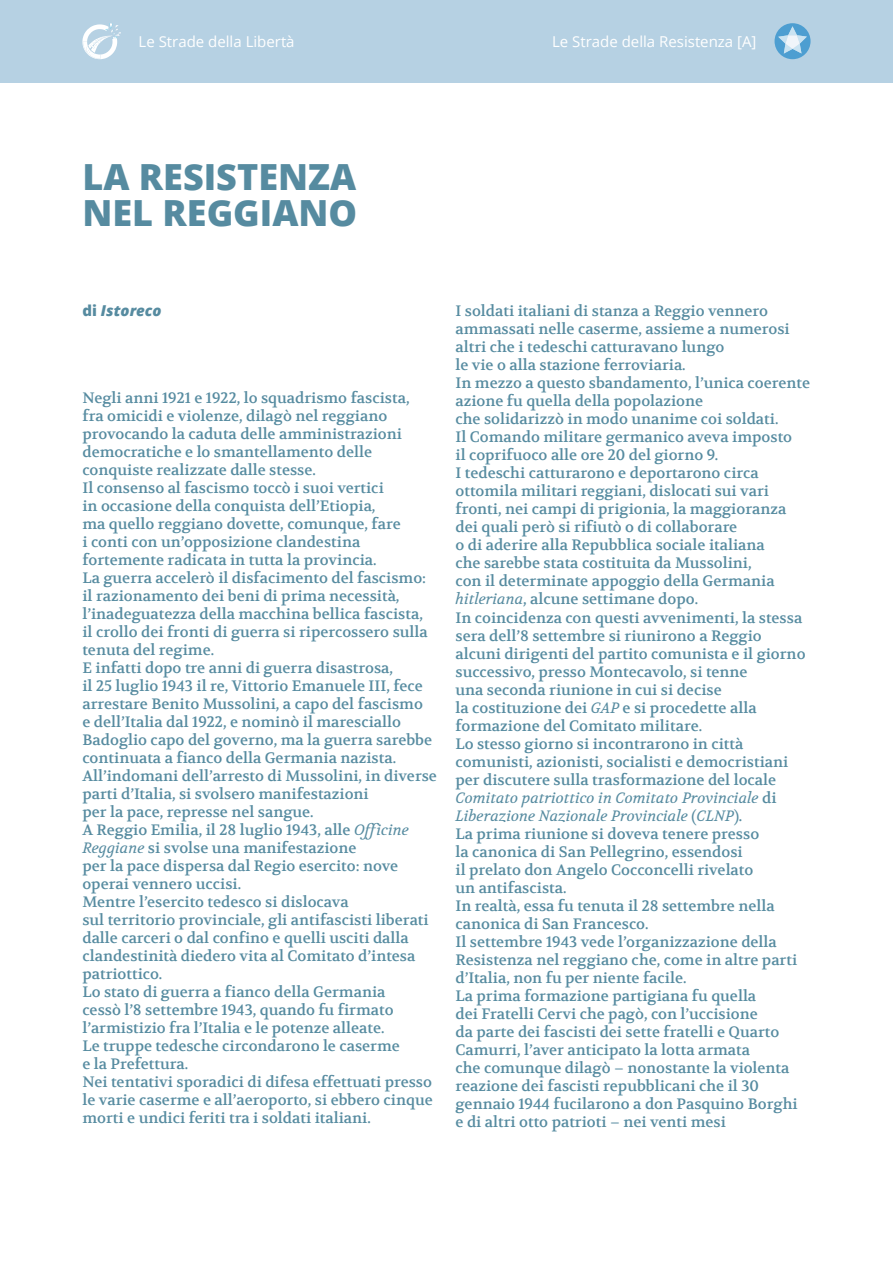
<style>
.page{position:relative;width:893px;height:1263px;background:#fff}
.page>*{position:absolute;margin:0;border:0;box-sizing:border-box;transform-origin:0 0}
.t1{font:800 36px "Open Sans";color:#568ba0}
.t2{font:15px/18px "Volkhov";color:#568ba0}
.t3{font:15px "Open Sans";color:#fff}
.t4{font:italic 800 15px "Open Sans";color:#568ba0}
.s1{font-style:normal}
.s2{font-style:italic}
</style>
<div class="page">
<div style="left:0;top:0;width:893px;height:82px;background:#b6d1e3"></div>
<svg style="left:82px;top:23px;width:39px;height:37px"></svg>
<svg style="left:774px;top:23px;width:36px;height:36px"></svg>
<p class="t3" style="left:139px;top:31px;width:157px">Le Strade della Libertà</p>
<p class="t3" style="left:552px;top:31px;width:206px">Le Strade della Resistenza [A]</p>
<p class="t1" style="left:82px;top:150px;width:275px">LA RESISTENZA</p>
<p class="t1" style="left:82px;top:186px;width:276px">NEL REGGIANO</p>
<p class="t4" style="left:82px;top:300px;width:81px"><span class="s1">di</span> Istoreco</p>
<p class="t2" style="left:82px;top:389px;width:329px">Negli anni 1921 e 1922, lo squadrismo fascista, fra omicidi e violenze, dilagò nel reggiano provocando la caduta delle amministrazioni democratiche e lo smantellamento delle conquiste realizzate dalle stesse.</p>
<p class="t2" style="left:82px;top:479px;width:303px">Il consenso al fascismo toccò i suoi vertici</p>
<p class="t2" style="left:82px;top:497px;width:295px">in occasione della conquista dell’Etiopia,</p>
<p class="t2" style="left:82px;top:515px;width:320px">ma quello reggiano dovette, comunque, fare</p>
<p class="t2" style="left:82px;top:533px;width:296px">i conti con un’opposizione clandestina fortemente radicata in tutta la provincia.</p>
<p class="t2" style="left:82px;top:569px;width:347px">La guerra accelerò il disfacimento del fascismo: il razionamento dei beni di prima necessità, l’inadeguatezza della macchina bellica fascista, il crollo dei fronti di guerra si ripercossero sulla tenuta del regime.</p>
<p class="t2" style="left:82px;top:659px;width:312px">E infatti dopo tre anni di guerra disastrosa,</p>
<p class="t2" style="left:82px;top:677px;width:351px">il 25 luglio 1943 il re, Vittorio Emanuele III, fece arrestare Benito Mussolini, a capo del fascismo e dell’Italia dal 1922, e nominò il maresciallo Badoglio capo del governo, ma la guerra sarebbe continuata a fianco della Germania nazista.</p>
<p class="t2" style="left:82px;top:767px;width:356px">All’indomani dell’arresto di Mussolini, in diverse parti d’Italia, si svolsero manifestazioni</p>
<p class="t2" style="left:82px;top:803px;width:233px">per la pace, represse nel sangue.</p>
<p class="t2" style="left:82px;top:821px;width:328px">A Reggio Emilia, il 28 luglio 1943, alle <span class="s2">Officine<br>Reggiane</span> si svolse una manifestazione</p>
<p class="t2" style="left:82px;top:857px;width:317px">per la pace dispersa dal Regio esercito: nove operai vennero uccisi.</p>
<p class="t2" style="left:82px;top:893px;width:268px">Mentre l’esercito tedesco si dislocava</p>
<p class="t2" style="left:82px;top:911px;width:348px">sul territorio provinciale, gli antifascisti liberati dalle carceri o dal confino e quelli usciti dalla clandestinità diedero vita al Comitato d’intesa patriottico.</p>
<p class="t2" style="left:82px;top:983px;width:313px">Lo stato di guerra a fianco della Germania cessò l’8 settembre 1943, quando fu firmato l’armistizio fra l’Italia e le potenze alleate.</p>
<p class="t2" style="left:82px;top:1037px;width:319px">Le truppe tedesche circondarono le caserme</p>
<p class="t2" style="left:82px;top:1055px;width:107px">e la Prefettura.</p>
<p class="t2" style="left:82px;top:1073px;width:352px;text-align:justify">Nei tentativi sporadici di difesa effettuati presso le varie caserme e all’aeroporto, si ebbero cinque morti e undici feriti tra i soldati italiani.</p>
<p class="t2" style="left:455px;top:302px;width:336px">I soldati italiani di stanza a Reggio vennero ammassati nelle caserme, assieme a numerosi altri che i tedeschi catturavano lungo</p>
<p class="t2" style="left:455px;top:356px;width:232px">le vie o alla stazione ferroviaria.</p>
<p class="t2" style="left:455px;top:374px;width:356px">In mezzo a questo sbandamento, l’unica coerente azione fu quella della popolazione</p>
<p class="t2" style="left:455px;top:410px;width:324px">che solidarizzò in modo unanime coi soldati.</p>
<p class="t2" style="left:455px;top:428px;width:338px">Il Comando militare germanico aveva imposto</p>
<p class="t2" style="left:455px;top:446px;width:264px">il coprifuoco alle ore 20 del giorno 9.</p>
<p class="t2" style="left:455px;top:464px;width:332px">I tedeschi catturarono e deportarono circa ottomila militari reggiani, dislocati sui vari fronti, nei campi di prigionia, la maggioranza dei quali però si rifiutò o di collaborare</p>
<p class="t2" style="left:455px;top:536px;width:311px">o di aderire alla Repubblica sociale italiana</p>
<p class="t2" style="left:455px;top:554px;width:298px">che sarebbe stata costituita da Mussolini,</p>
<p class="t2" style="left:455px;top:572px;width:321px">con il determinate appoggio della Germania <span class="s2">hitleriana</span>, alcune settimane dopo.</p>
<p class="t2" style="left:455px;top:608px;width:352px">In coincidenza con questi avvenimenti, la stessa sera dell’8 settembre si riunirono a Reggio alcuni dirigenti del partito comunista e il giorno successivo, presso Montecavolo, si tenne</p>
<p class="t2" style="left:455px;top:680px;width:268px">una seconda riunione in cui si decise</p>
<p class="t2" style="left:455px;top:698px;width:303px">la costituzione dei <span class="s2">GAP</span> e si procedette alla formazione del Comitato militare.</p>
<p class="t2" style="left:455px;top:734px;width:334px">Lo stesso giorno si incontrarono in città comunisti, azionisti, socialisti e democristiani per discutere sulla trasformazione del locale <span class="s2">Comitato patriottico in Comitato Provinciale</span> di <span class="s2">Liberazione Nazionale Provinciale</span> (<span class="s2">CLNP</span>).</p>
<p class="t2" style="left:455px;top:824px;width:305px">La prima riunione si doveva tenere presso</p>
<p class="t2" style="left:455px;top:842px;width:289px">la canonica di San Pellegrino, essendosi</p>
<p class="t2" style="left:455px;top:860px;width:299px">il prelato don Angelo Cocconcelli rivelato</p>
<p class="t2" style="left:455px;top:878px;width:113px">un antifascista.</p>
<p class="t2" style="left:455px;top:896px;width:321px">In realtà, essa fu tenuta il 28 settembre nella canonica di San Francesco.</p>
<p class="t2" style="left:455px;top:932px;width:343px">Il settembre 1943 vede l’organizzazione della<br>Resistenza nel reggiano che, come in altre parti d’Italia, non fu per niente facile.</p>
<p class="t2" style="left:455px;top:986px;width:302px">La prima formazione partigiana fu quella</p>
<p class="t2" style="left:455px;top:1004px;width:304px">dei Fratelli Cervi che pagò, con l’uccisione</p>
<p class="t2" style="left:455px;top:1022px;width:325px">da parte dei fascisti dei sette fratelli e Quarto<br>Camurri, l’aver anticipato la lotta armata</p>
<p class="t2" style="left:455px;top:1058px;width:344px">che comunque dilagò – nonostante la violenta reazione dei fascisti repubblicani che il 30 gennaio 1944 fucilarono a don Pasquino Borghi</p>
<p class="t2" style="left:455px;top:1112px;width:272px">e di altri otto patrioti – nei venti mesi</p>
</div>
